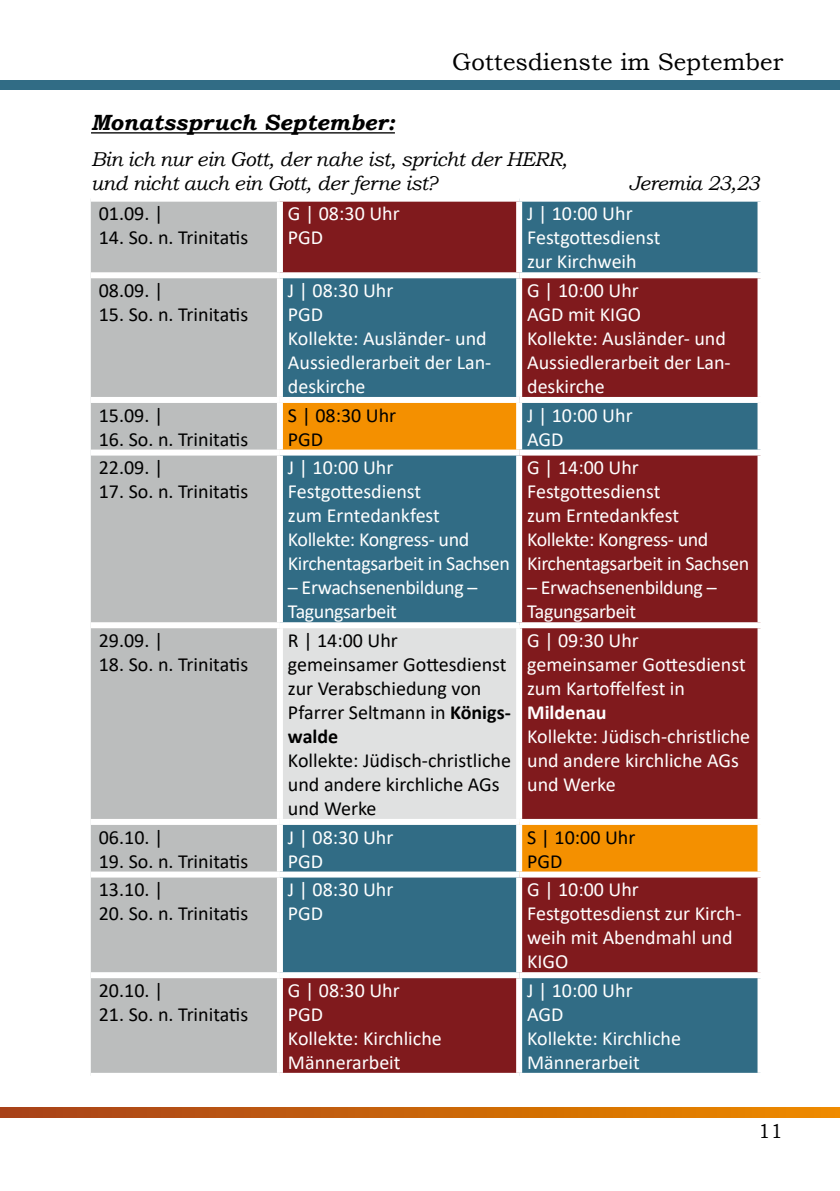
<style>
.page{position:relative;width:840px;height:1191px;background:#fff}
.page>*{position:absolute;margin:0;border:0;box-sizing:border-box;transform-origin:0 0}
.t1{font:24px "Bookman Old Style";color:#000}
.t2{font:italic 700 22px "Bookman Old Style";letter-spacing:.005em;color:#000}
.t3{font:20px/24px "Calibri";color:#fff}
.t4{font:20px/24px "Calibri";color:#000}
.t5{font:20px/24px "Calibri";letter-spacing:-.02em;color:#fff}
.t6{font:italic 20px/24px "Bookman Old Style";letter-spacing:-.015em;color:#000}
.t7{font:700 20px "Calibri";color:#fff}
.t8{font:20px "Bookman Old Style";color:#000}
.s1{font-weight:700}
</style>
<div class="page">
<div style="left:0;top:80px;width:839px;height:10px;background:#316c85"></div>
<svg style="left:0;top:1107px;width:839px;height:10px;background:#c9650a"></svg>
<hr style="left:91px;top:132px;width:303px;height:1px;background:#000">
<div style="left:91px;top:202px;width:186px;height:870px;background:#bbbdbd"></div>
<svg style="left:283px;top:202px;width:474px;height:870px;background:#584351"></svg>
<svg style="left:283px;top:403px;width:474px;height:468px;background:#72473f"></svg>
<div style="left:280px;top:625px;width:239px;height:197px;background:#e0e1e1"></div>
<div style="left:516px;top:202px;width:6px;height:70px;background:#fff"></div>
<div style="left:280px;top:397px;width:239px;height:6px;background:#fff"></div>
<div style="left:519px;top:397px;width:244px;height:6px;background:#fff"></div>
<div style="left:516px;top:403px;width:6px;height:46px;background:#fff"></div>
<div style="left:519px;top:819px;width:244px;height:6px;background:#fff"></div>
<div style="left:516px;top:825px;width:6px;height:46px;background:#fff"></div>
<div style="left:280px;top:972px;width:239px;height:6px;background:#fff"></div>
<div style="left:519px;top:972px;width:244px;height:6px;background:#fff"></div>
<div style="left:516px;top:978px;width:6px;height:94px;background:#fff"></div>
<div style="left:91px;top:272px;width:189px;height:6px;background:#fff"></div>
<div style="left:280px;top:272px;width:239px;height:6px;background:#fff"></div>
<div style="left:519px;top:272px;width:244px;height:6px;background:#fff"></div>
<div style="left:516px;top:278px;width:6px;height:119px;background:#fff"></div>
<div style="left:91px;top:397px;width:189px;height:6px;background:#fff"></div>
<div style="left:91px;top:449px;width:189px;height:6px;background:#fff"></div>
<div style="left:280px;top:449px;width:239px;height:6px;background:#fff"></div>
<div style="left:519px;top:449px;width:244px;height:6px;background:#fff"></div>
<div style="left:516px;top:455px;width:6px;height:167px;background:#fff"></div>
<div style="left:91px;top:622px;width:189px;height:6px;background:#fff"></div>
<div style="left:280px;top:622px;width:239px;height:6px;background:#fff"></div>
<div style="left:277px;top:628px;width:6px;height:191px;background:#fff"></div>
<div style="left:519px;top:622px;width:244px;height:6px;background:#fff"></div>
<div style="left:516px;top:628px;width:6px;height:191px;background:#fff"></div>
<div style="left:91px;top:819px;width:189px;height:6px;background:#fff"></div>
<div style="left:280px;top:819px;width:239px;height:6px;background:#fff"></div>
<div style="left:91px;top:871px;width:189px;height:6px;background:#fff"></div>
<div style="left:280px;top:871px;width:239px;height:6px;background:#fff"></div>
<div style="left:519px;top:871px;width:244px;height:6px;background:#fff"></div>
<div style="left:516px;top:877px;width:6px;height:95px;background:#fff"></div>
<div style="left:91px;top:972px;width:189px;height:6px;background:#fff"></div>
<p class="t1" style="left:452px;top:46px;width:332px">Gottesdienste im September</p>
<p class="t2" style="left:91px;top:106px;width:305px">Monatsspruch September:</p>
<p class="t6" style="left:91px;top:147px;width:477px">Bin ich nur ein Gott, der nahe ist, spricht der HERR, und nicht auch ein Gott, der ferne ist?</p>
<p class="t6" style="left:628px;top:171px;width:132px">Jeremia 23,23</p>
<p class="t4" style="left:99px;top:201px;width:66px">01.09. |</p>
<p class="t4" style="left:99px;top:225px;width:151px">14. So. n. Trinitatis</p>
<p class="t3" style="left:288px;top:201px;width:113px">G | 08:30 Uhr<br>PGD</p>
<p class="t3" style="left:527px;top:201px;width:135px">J | 10:00 Uhr<br>Festgottesdienst zur Kirchweih</p>
<p class="t4" style="left:99px;top:278px;width:66px">08.09. |</p>
<p class="t4" style="left:99px;top:302px;width:151px">15. So. n. Trinitatis</p>
<p class="t3" style="left:288px;top:278px;width:205px">J | 08:30 Uhr<br>PGD<br>Kollekte: Ausländer- und<br>Aussiedlerarbeit der Lan&shy;deskirche</p>
<p class="t3" style="left:527px;top:278px;width:205px">G | 10:00 Uhr<br>AGD mit KIGO<br>Kollekte: Ausländer- und<br>Aussiedlerarbeit der Lan&shy;deskirche</p>
<p class="t4" style="left:99px;top:402px;width:66px">15.09. |</p>
<p class="t4" style="left:99px;top:426px;width:151px">16. So. n. Trinitatis</p>
<p class="t4" style="left:288px;top:402px;width:110px">S | 08:30 Uhr<br>PGD</p>
<p class="t3" style="left:527px;top:402px;width:107px">J | 10:00 Uhr<br>AGD</p>
<p class="t4" style="left:99px;top:455px;width:66px">22.09. |</p>
<p class="t4" style="left:99px;top:479px;width:151px">17. So. n. Trinitatis</p>
<p class="t5" style="left:288px;top:455px;width:223px">J | 10:00 Uhr<br>Festgottesdienst<br>zum Erntedankfest<br>Kollekte: Kongress- und<br>Kirchentagsarbeit in Sachsen</p>
<p class="t5" style="left:288px;top:575px;width:191px">– Erwachsenenbildung –<br>Tagungsarbeit</p>
<p class="t5" style="left:527px;top:455px;width:223px">G | 14:00 Uhr<br>Festgottesdienst<br>zum Erntedankfest<br>Kollekte: Kongress- und<br>Kirchentagsarbeit in Sachsen</p>
<p class="t5" style="left:527px;top:575px;width:191px">– Erwachsenenbildung –<br>Tagungsarbeit</p>
<p class="t4" style="left:99px;top:628px;width:66px">29.09. |</p>
<p class="t4" style="left:99px;top:652px;width:151px">18. So. n. Trinitatis</p>
<p class="t4" style="left:288px;top:628px;width:224px">R | 14:00 Uhr gemeinsamer Gottesdienst zur Verabschiedung von<br>Pfarrer Seltmann in <span class="s1">Königs&shy;walde</span></p>
<p class="t4" style="left:288px;top:748px;width:224px">Kollekte: Jüdisch-christliche und andere kirchliche AGs und Werke</p>
<p class="t3" style="left:527px;top:628px;width:220px">G | 09:30 Uhr gemeinsamer Gottesdienst zum Kartoffelfest in</p>
<p class="t7" style="left:527px;top:698px;width:81px">Mildenau</p>
<p class="t3" style="left:527px;top:724px;width:224px">Kollekte: Jüdisch-christliche und andere kirchliche AGs und Werke</p>
<p class="t4" style="left:99px;top:824px;width:66px">06.10. |</p>
<p class="t4" style="left:99px;top:848px;width:151px">19. So. n. Trinitatis</p>
<p class="t3" style="left:288px;top:824px;width:107px">J | 08:30 Uhr<br>PGD</p>
<p class="t4" style="left:527px;top:824px;width:110px">S | 10:00 Uhr<br>PGD</p>
<p class="t4" style="left:99px;top:877px;width:66px">13.10. |</p>
<p class="t4" style="left:99px;top:901px;width:151px">20. So. n. Trinitatis</p>
<p class="t3" style="left:288px;top:877px;width:107px">J | 08:30 Uhr<br>PGD</p>
<p class="t3" style="left:527px;top:877px;width:216px">G | 10:00 Uhr<br>Festgottesdienst zur Kirch&shy;weih mit Abendmahl und<br>KIGO</p>
<p class="t4" style="left:99px;top:977px;width:66px">20.10. |</p>
<p class="t4" style="left:99px;top:1001px;width:151px">21. So. n. Trinitatis</p>
<p class="t3" style="left:288px;top:977px;width:155px">G | 08:30 Uhr<br>PGD<br>Kollekte: Kirchliche<br>Männerarbeit</p>
<p class="t3" style="left:527px;top:977px;width:155px">J | 10:00 Uhr<br>AGD<br>Kollekte: Kirchliche<br>Männerarbeit</p>
<p class="t8" style="left:757px;top:1118px;width:26px">11</p>
</div>
